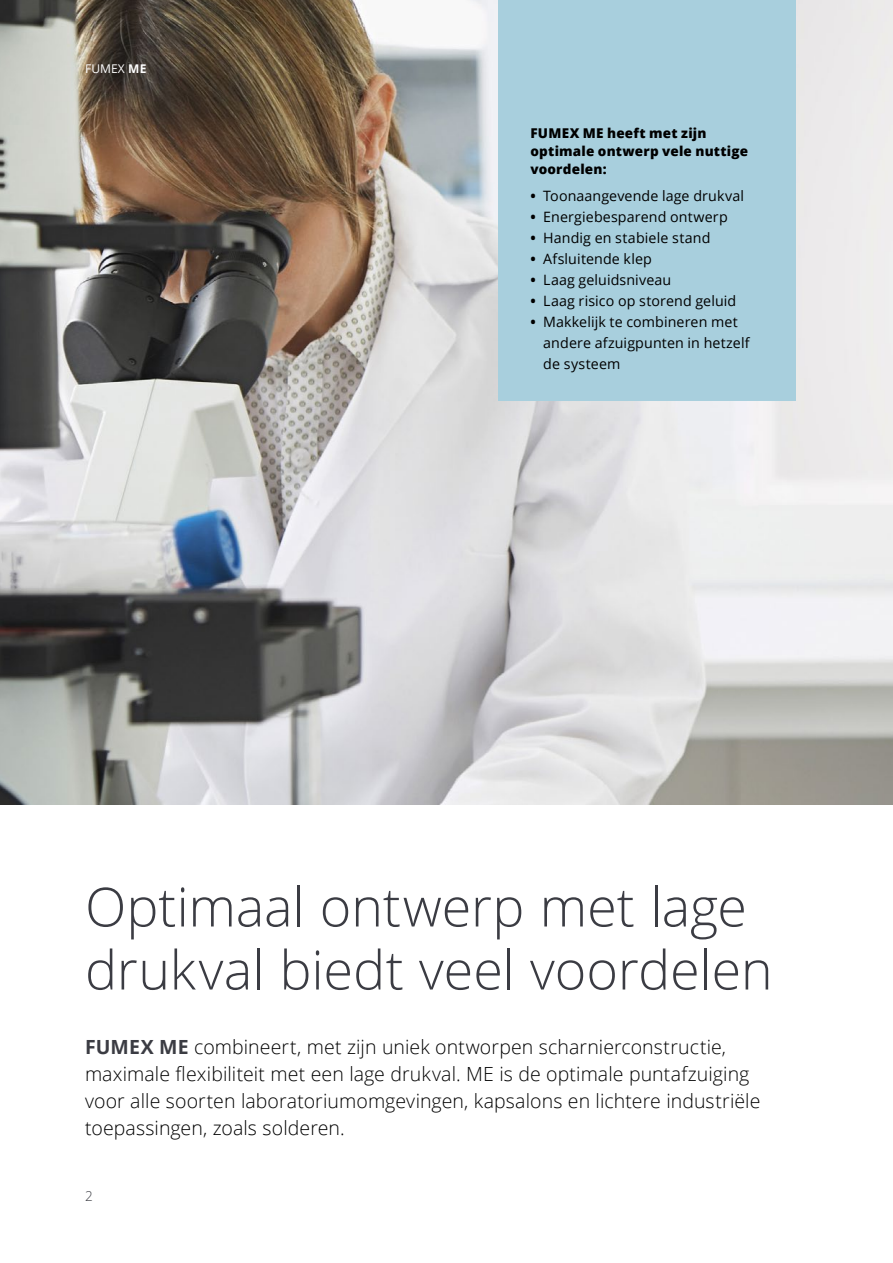
<style>
.page{position:relative;width:893px;height:1263px;background:#fff}
.page>*{position:absolute;margin:0;border:0;box-sizing:border-box;transform-origin:0 0}
.t1{font:300 54px/63px "Open Sans";letter-spacing:-.005em;color:#3b3c43}
.t2{font:300 19.5px/27px "Open Sans";letter-spacing:.005em;color:#000}
.t3{font:14.25px/21px "Open Sans";letter-spacing:.01em;color:#000}
.t4{font:800 13.5px/18px "Open Sans";letter-spacing:.015em;color:#000}
.t5{font:300 13.5px "Open Sans";color:#3b3c43}
.t6{font:12px "Open Sans";letter-spacing:.01em;color:#fff}
.s1{font-weight:700}
.s2{font-weight:700;color:#3b3c43}
</style>
<div class="page">
<img style="left:0;top:0;width:893px;height:805px">
<div style="left:499px;top:0;width:297px;height:401px;background:#a8cfdd"></div>
<p class="t6" style="left:85px;top:60px;width:63px">FUMEX <span class="s1">ME</span></p>
<p class="t4" style="left:530px;top:123px;width:219px">FUMEX ME heeft met zijn optimale ontwerp vele nuttige voordelen:</p>
<p class="t3" style="left:530px;top:185px;width:215px"><span class="s1">•</span> Toonaangevende lage drukval</p>
<p class="t3" style="left:530px;top:206px;width:199px"><span class="s1">•</span> Energiebesparend ontwerp</p>
<p class="t3" style="left:530px;top:227px;width:181px"><span class="s1">•</span> Handig en stabiele stand</p>
<p class="t3" style="left:530px;top:248px;width:123px"><span class="s1">•</span> Afsluitende klep</p>
<p class="t3" style="left:530px;top:269px;width:142px"><span class="s1">•</span> Laag geluidsniveau</p>
<p class="t3" style="left:530px;top:290px;width:207px"><span class="s1">•</span> Laag risico op storend geluid</p>
<p class="t3" style="left:543px;top:311px;width:208px;text-indent:-13px"><span class="s1">•</span> Makkelijk te combineren met andere afzuigpunten in hetzelf de systeem</p>
<h1 class="t1" style="left:85px;top:874px;width:689px">Optimaal ontwerp met lage drukval biedt veel voordelen</h1>
<p class="t2" style="left:85px;top:1033px;width:677px"><span class="s2">FUMEX ME</span> combineert, met zijn uniek ontworpen scharnierconstructie, maximale flexibiliteit met een lage drukval. ME is de optimale puntafzuiging voor alle soorten laboratoriumomgevingen, kapsalons en lichtere industriële toepassingen, zoals solderen.</p>
<p class="t5" style="left:85px;top:1187px;width:9px">2</p>
</div>
